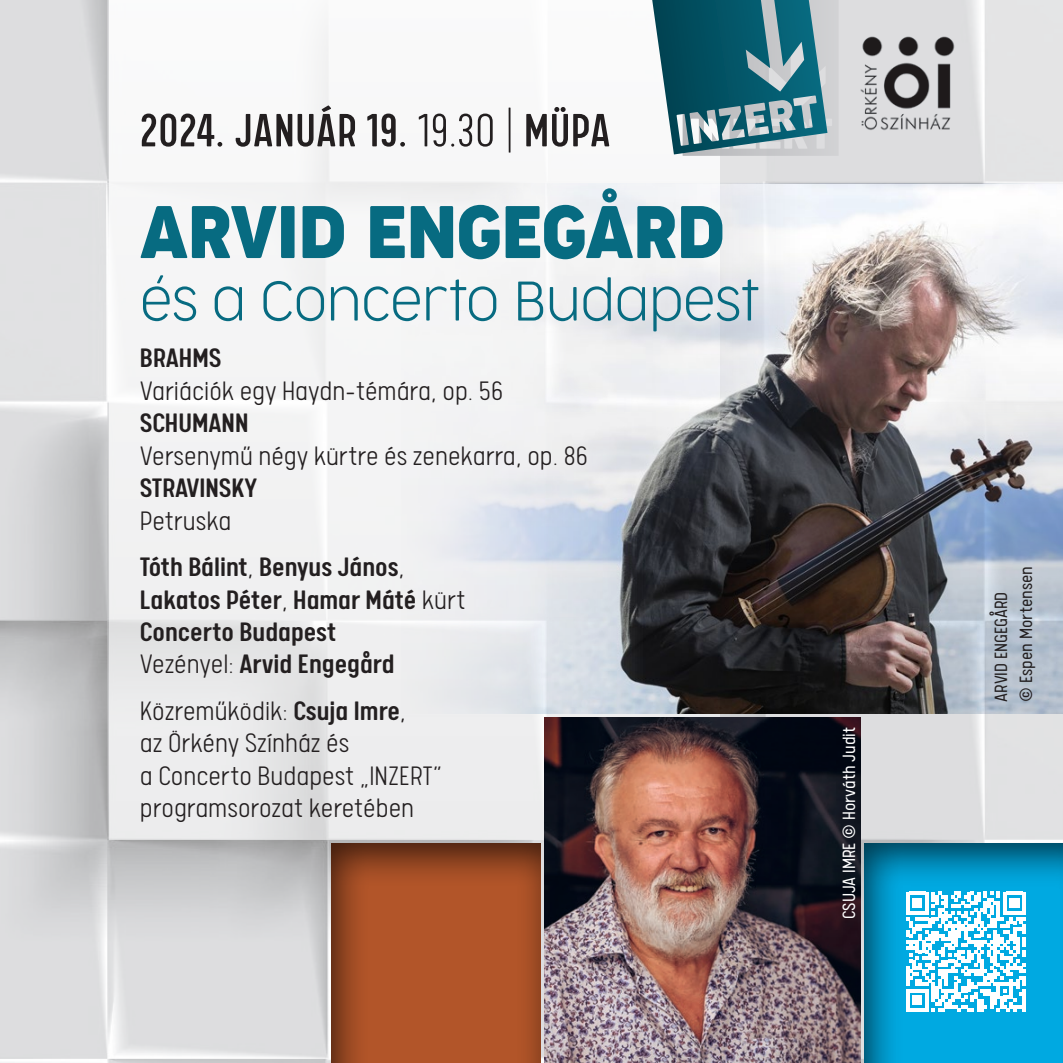
<style>
.page{position:relative;width:1063px;height:1063px;background:#fff}
.page>*{position:absolute;margin:0;border:0;box-sizing:border-box;transform-origin:0 0}
.t1{font:70px "Cocogoose Narrow";letter-spacing:-.03em;color:#076b81}
.t2{font:52.5px "Calps Slim";letter-spacing:-.005em;color:#231f20}
.t3{font:200 52.5px "Cocogoose Narrow";letter-spacing:-.025em;color:#076b81}
.t4{font:300 30px/32.5px "Calps";color:#231f20}
.t5{font:500 30px/32.5px "Calps";color:#231f20}
.t6{font:300 20px/25px "Calps Concerto";color:#231f20}
.t7{font:300 20px "Calps Concerto";color:#fff}
.s1{font-family:"Calps Concerto Slim";font-weight:300}
.s2{font-family:"Calps Concerto Slim";font-weight:200}
.s3{font-weight:300}
.s4{font-weight:500}
</style>
<div class="page">
<img style="left:0;top:0;width:1063px;height:1063px">
<div style="left:110px;top:0;width:610px;height:840px;background:linear-gradient(to bottom,#fbfbfb,#e9e9ea)"></div>
<img style="left:544px;top:717px;width:316px;height:346px">
<div style="left:329px;top:839px;width:215px;height:224px;background:#231f20;opacity:.75"></div>
<div style="left:862px;top:839px;width:201px;height:224px;background:#231f20;opacity:.75"></div>
<img style="left:401px;top:184px;width:241px;height:530px">
<svg style="left:652px;top:0;width:187px;height:156px;background:#568793"></svg>
<img style="left:642px;top:184px;width:421px;height:530px">
<img style="left:847px;top:22px;width:120px;height:120px">
<svg style="left:906px;top:892px;width:120px;height:120px"></svg>
<hr style="left:1023px;top:989px;width:3px;height:23px;background:#fff">
<h2 class="t2" style="left:140px;top:100px;width:472px">2024. JANUÁR 19. <span class="s1">19.30</span> <span class="s2">|</span> MÜPA</h2>
<h1 class="t1" style="left:140px;top:182px;width:586px">ARVID ENGEGÅRD</h1>
<h2 class="t3" style="left:140px;top:267px;width:621px">és a Concerto Budapest</h2>
<p class="t5" style="left:140px;top:340px;width:83px">BRAHMS</p>
<p class="t4" style="left:140px;top:373px;width:365px">Variációk egy Haydn-témára, op. 56</p>
<p class="t5" style="left:140px;top:405px;width:110px">SCHUMANN</p>
<p class="t4" style="left:140px;top:438px;width:449px">Versenymű négy kürtre és zenekarra, op. 86</p>
<p class="t5" style="left:140px;top:470px;width:119px">STRAVINSKY</p>
<p class="t5" style="left:140px;top:496px;width:266px;line-height:46.5px"><span class="s3">Petruska<br></span>Tóth Bálint<span class="s3">,</span> Benyus János<span class="s3">,</span></p>
<p class="t5" style="left:140px;top:582px;width:327px">Lakatos Péter<span class="s3">,</span> Hamar Máté <span class="s3">kürt<br></span>Concerto Budapest<br><span class="s3">Vezényel:</span> Arvid Engegård</p>
<p class="t4" style="left:140px;top:694px;width:304px">Közreműködik: <span class="s4">Csuja Imre</span>,<br>az Örkény Színház és<br>a Concerto Budapest „INZERT” programsorozat keretében</p>
<p class="t7" style="left:837px;top:919px;width:194px;rotate:-90deg">CSUJA IMRE © Horváth Judit</p>
<p class="t6" style="left:988px;top:702px;width:137px;rotate:-90deg">ARVID ENGEGÅRD<br>© Espen Mortensen</p>
</div>
